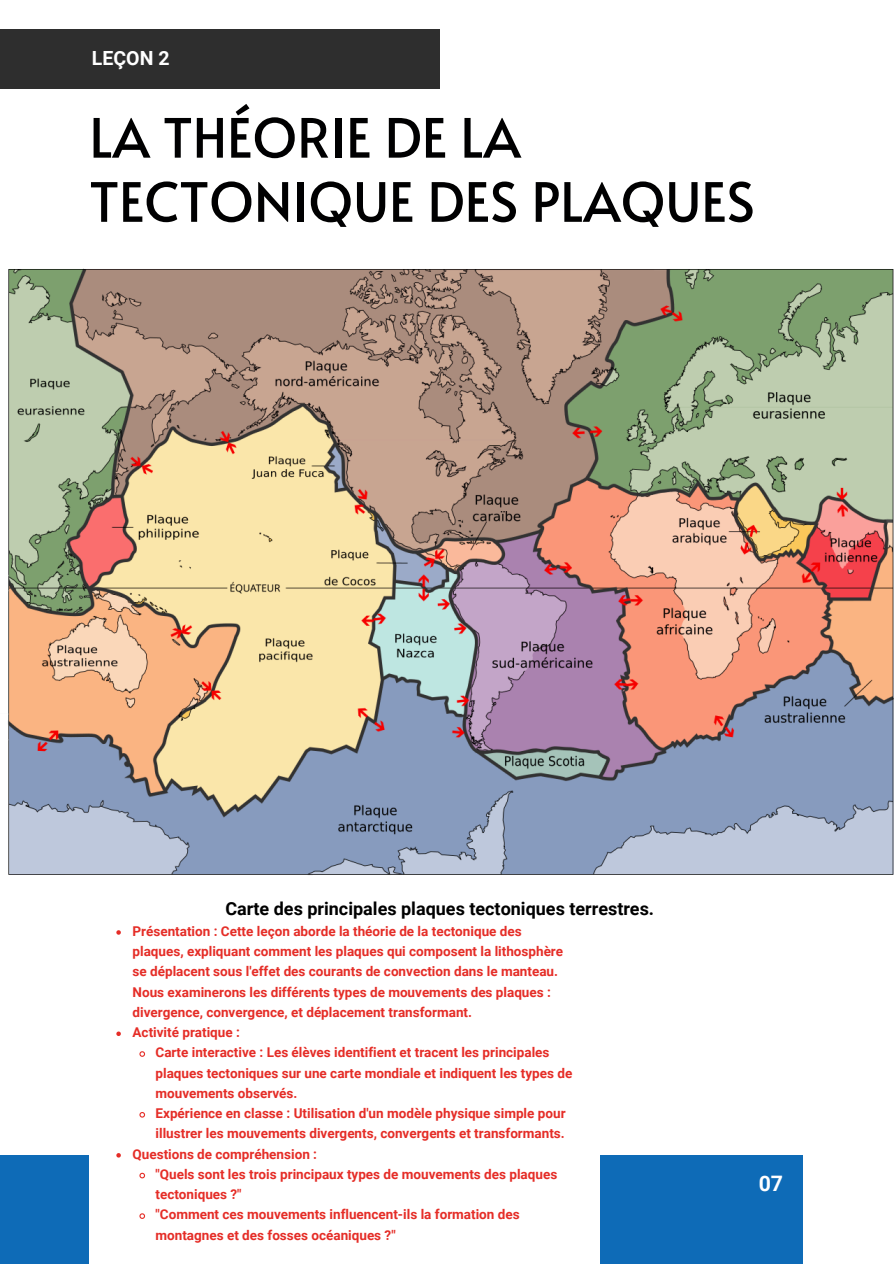
<style>
.page{position:relative;width:894px;height:1264px;background:#fff}
.page>*{position:absolute;margin:0;border:0;box-sizing:border-box;transform-origin:0 0}
.t1{font:54px/64.2px "Alata";color:#000001}
.t2{font:700 21.3px "Roboto";color:#fff}
.t3{font:700 19.5px "Roboto";color:#fff}
.t4{font:700 18px "Roboto";color:#000}
.t5{font:700 13.5px/20.2px "Roboto";color:#e52d27}
</style>
<div class="page">
<div style="left:0;top:30px;width:440px;height:59px;background:#2e2e2e"></div>
<div style="left:0;top:1154px;width:802px;height:109px;background:#0e6bb7"></div>
<div style="left:89px;top:1108px;width:510px;height:155px;background:#fff"></div>
<img style="left:8px;top:268px;width:885px;height:607px">
<svg style="left:116px;top:930px;width:5px;height:4px"></svg>
<svg style="left:116px;top:1031px;width:5px;height:5px"></svg>
<svg style="left:139px;top:1051px;width:6px;height:6px"></svg>
<svg style="left:139px;top:1112px;width:7px;height:6px"></svg>
<svg style="left:116px;top:1153px;width:5px;height:4px"></svg>
<svg style="left:139px;top:1172px;width:7px;height:7px"></svg>
<svg style="left:139px;top:1213px;width:7px;height:6px"></svg>
<p class="t3" style="left:92px;top:46px;width:79px">LEÇON 2</p>
<p class="t1" style="left:89px;top:103px;width:666px">LA THÉORIE DE LA<br>TECTONIQUE DES PLAQUES</p>
<p class="t4" style="left:225px;top:898px;width:430px">Carte des principales plaques tectoniques terrestres.</p>
<h1 class="t5" style="left:132px;top:921px;width:432px">Présentation : Cette leçon aborde la théorie de la tectonique des plaques, expliquant comment les plaques qui composent la lithosphère se déplacent sous l'effet des courants de convection dans le manteau.<br>Nous examinerons les différents types de mouvements des plaques : divergence, convergence, et déplacement transformant.</h1>
<p class="t5" style="left:132px;top:1022px;width:109px">Activité pratique :</p>
<h3 class="t5" style="left:155px;top:1042px;width:418px">Carte interactive : Les élèves identifient et tracent les principales plaques tectoniques sur une carte mondiale et indiquent les types de mouvements observés.</h3>
<p class="t5" style="left:155px;top:1103px;width:411px">Expérience en classe : Utilisation d'un modèle physique simple pour illustrer les mouvements divergents, convergents et transformants.</p>
<p class="t5" style="left:132px;top:1143px;width:186px">Questions de compréhension :</p>
<p class="t5" style="left:155px;top:1164px;width:403px">"Quels sont les trois principaux types de mouvements des plaques tectoniques ?"</p>
<p class="t5" style="left:155px;top:1204px;width:365px">"Comment ces mouvements influencent-ils la formation des montagnes et des fosses océaniques ?"</p>
<p class="t2" style="left:758px;top:1171px;width:26px">07</p>
</div>
